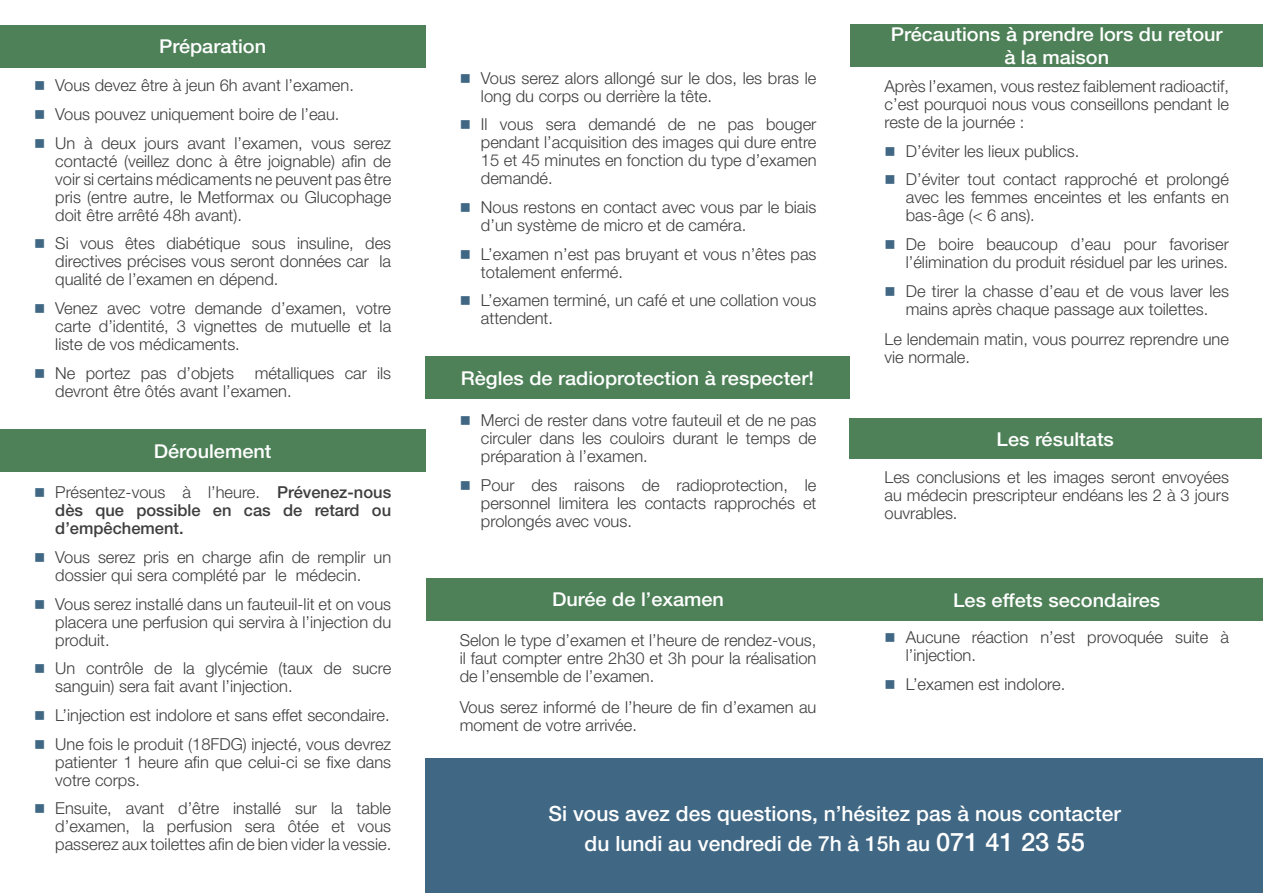
<style>
.page{position:relative;width:1263px;height:893px;background:#fff}
.page>*{position:absolute;margin:0;border:0;box-sizing:border-box;transform-origin:0 0}
.t1{font:500 21px "Helvetica Neue LT Std";color:#fff}
.t2{font:500 19.05px "Helvetica Neue LT Std";color:#fff;scale:1.04 1}
.t3{font:300 16.5px/18px "Helvetica Neue LT Std";color:#3e3e3f;text-align:justify}
.t4{font:500 16.5px/18px "Helvetica Neue LT Std";color:#3e3e3f;text-align:justify}
.s1{color:#406784}
.s2{font-weight:300}
.s3{font-size:25.5px}
</style>
<div class="page">
<div style="left:0;top:430px;width:425px;height:42px;background:#4e8158"></div>
<div style="left:849px;top:419px;width:412px;height:40px;background:#4e8158"></div>
<div style="left:850px;top:578px;width:413px;height:43px;background:#4e8158"></div>
<div style="left:426px;top:759px;width:837px;height:134px;background:#406784"></div>
<div style="left:0;top:25px;width:425px;height:43px;background:#4e8158"></div>
<div style="left:426px;top:578px;width:424px;height:43px;background:#4e8158"></div>
<div style="left:850px;top:24px;width:413px;height:43px;background:#4e8158"></div>
<div style="left:425px;top:357px;width:425px;height:42px;background:#4e8158"></div>
<p class="t2" style="left:159px;top:35px;width:104px">Préparation</p>
<p class="t3" style="left:34px;top:76px;width:321px"><span class="s1">■</span> Vous devez être à jeun 6h avant l’examen.</p>
<p class="t3" style="left:34px;top:105px;width:307px"><span class="s1">■</span> Vous pouvez uniquement boire de l’eau.</p>
<p class="t3" style="left:55px;top:133px;width:337px;text-indent:-21px"><span class="s1">■</span> Un à deux jours avant l’examen, vous serez contacté (veillez donc à être joignable) afin de voir si certains médicaments ne peuvent pas être pris (entre autre, le Metformax ou Glucophage doit être arrêté 48h avant).</p>
<p class="t3" style="left:55px;top:234px;width:337px;text-indent:-21px"><span class="s1">■</span> Si vous êtes diabétique sous insuline, des directives précises vous seront données car la qualité de l’examen en dépend.</p>
<p class="t3" style="left:55px;top:299px;width:337px;text-indent:-21px"><span class="s1">■</span> Venez avec votre demande d’examen, votre carte d’identité, 3 vignettes de mutuelle et la liste de vos médicaments.</p>
<p class="t3" style="left:55px;top:363px;width:337px;text-indent:-21px"><span class="s1">■</span> Ne portez pas d’objets métalliques car ils devront être ôtés avant l’examen.</p>
<p class="t2" style="left:154px;top:440px;width:115px">Déroulement</p>
<p class="t4" style="left:55px;top:483px;width:337px;text-indent:-21px"><span class="s1">■</span> <span class="s2">Présentez-vous à l’heure.</span> Prévenez-nous dès que possible en cas de retard ou d’empêchement.</p>
<p class="t3" style="left:34px;top:548px;width:359px;text-align:center"><span class="s1">■</span> Vous serez pris en charge afin de remplir un dossier qui sera complété par le médecin.</p>
<p class="t3" style="left:55px;top:594px;width:337px;text-indent:-21px"><span class="s1">■</span> Vous serez installé dans un fauteuil-lit et on vous placera une perfusion qui servira à l’injection du produit.</p>
<p class="t3" style="left:55px;top:659px;width:337px;text-indent:-21px"><span class="s1">■</span> Un contrôle de la glycémie (taux de sucre sanguin) sera fait avant l’injection.</p>
<p class="t3" style="left:34px;top:706px;width:357px"><span class="s1">■</span> L’injection est indolore et sans effet secondaire.</p>
<p class="t3" style="left:55px;top:734px;width:337px;text-indent:-21px"><span class="s1">■</span> Une fois le produit (18FDG) injecté, vous devrez patienter 1 heure afin que celui-ci se fixe dans votre corps.</p>
<p class="t3" style="left:55px;top:799px;width:337px;text-indent:-21px"><span class="s1">■</span> Ensuite, avant d’être installé sur la table d’examen, la perfusion sera ôtée et vous passerez aux toilettes afin de bien vider la vessie.</p>
<p class="t3" style="left:481px;top:68px;width:337px;text-indent:-21px"><span class="s1">■</span> Vous serez alors allongé sur le dos, les bras le long du corps ou derrière la tête.</p>
<p class="t3" style="left:481px;top:115px;width:337px;text-indent:-21px"><span class="s1">■</span> Il vous sera demandé de ne pas bouger pendant l’acquisition des images qui dure entre 15 et 45 minutes en fonction du type d’examen demandé.</p>
<p class="t3" style="left:481px;top:198px;width:337px;text-indent:-21px"><span class="s1">■</span> Nous restons en contact avec vous par le biais d’un système de micro et de caméra.</p>
<p class="t3" style="left:481px;top:244px;width:337px;text-indent:-21px"><span class="s1">■</span> L’examen n’est pas bruyant et vous n’êtes pas totalement enfermé.</p>
<p class="t3" style="left:481px;top:291px;width:337px;text-indent:-21px"><span class="s1">■</span> L’examen terminé, un café et une collation vous attendent.</p>
<p class="t2" style="left:461px;top:367px;width:341px">Règles de radioprotection à respecter!</p>
<p class="t3" style="left:481px;top:411px;width:337px;text-indent:-21px"><span class="s1">■</span> Merci de rester dans votre fauteuil et de ne pas circuler dans les couloirs durant le temps de préparation à l’examen.</p>
<p class="t3" style="left:481px;top:475px;width:337px;text-indent:-21px"><span class="s1">■</span> Pour des raisons de radioprotection, le personnel limitera les contacts rapprochés et prolongés avec vous.</p>
<p class="t2" style="left:552px;top:588px;width:167px">Durée de l’examen</p>
<p class="t3" style="left:460px;top:631px;width:358px">Selon le type d’examen et l’heure de rendez-vous, il faut compter entre 2h30 et 3h pour la réalisation de l’ensemble de l’examen.</p>
<p class="t3" style="left:460px;top:698px;width:358px">Vous serez informé de l’heure de fin d’examen au moment de votre arrivée.</p>
<p class="t2" style="left:891px;top:23px;width:320px">Précautions à prendre lors du retour</p>
<p class="t2" style="left:1004px;top:45px;width:102px">à la maison</p>
<p class="t3" style="left:884px;top:77px;width:346px">Après l’examen, vous restez faiblement radioactif, c’est pourquoi nous vous conseillons pendant le reste de la journée :</p>
<p class="t3" style="left:884px;top:142px;width:196px"><span class="s1">■</span> D’éviter les lieux publics.</p>
<p class="t3" style="left:906px;top:170px;width:325px;text-indent:-21px"><span class="s1">■</span> D’éviter tout contact rapproché et prolongé avec les femmes enceintes et les enfants en bas-âge (&lt; 6 ans).</p>
<p class="t3" style="left:884px;top:235px;width:346px;text-align:right"><span class="s1">■</span> De boire beaucoup d’eau pour favoriser l’élimination du produit résiduel par les urines.</p>
<p class="t3" style="left:884px;top:281px;width:346px;text-align:center"><span class="s1">■</span> De tirer la chasse d’eau et de vous laver les mains après chaque passage aux toilettes.</p>
<p class="t3" style="left:884px;top:330px;width:346px">Le lendemain matin, vous pourrez reprendre une vie normale.</p>
<p class="t2" style="left:996px;top:428px;width:114px">Les résultats</p>
<p class="t3" style="left:884px;top:468px;width:346px">Les conclusions et les images seront envoyées au médecin prescripteur endéans les 2 à 3 jours ouvrables.</p>
<p class="t2" style="left:953px;top:588px;width:201px">Les effets secondaires</p>
<p class="t3" style="left:906px;top:628px;width:325px;text-indent:-21px"><span class="s1">■</span> Aucune réaction n’est provoquée suite à l’injection.</p>
<p class="t3" style="left:884px;top:675px;width:182px"><span class="s1">■</span> L’examen est indolore.</p>
<p class="t1" style="left:549px;top:801px;width:574px">Si vous avez des questions, n’hésitez pas à nous contacter</p>
<p class="t1" style="left:585px;top:831px;width:502px">du lundi au vendredi de 7h à 15h au <span class="s3">071 41 23 55</span></p>
</div>
